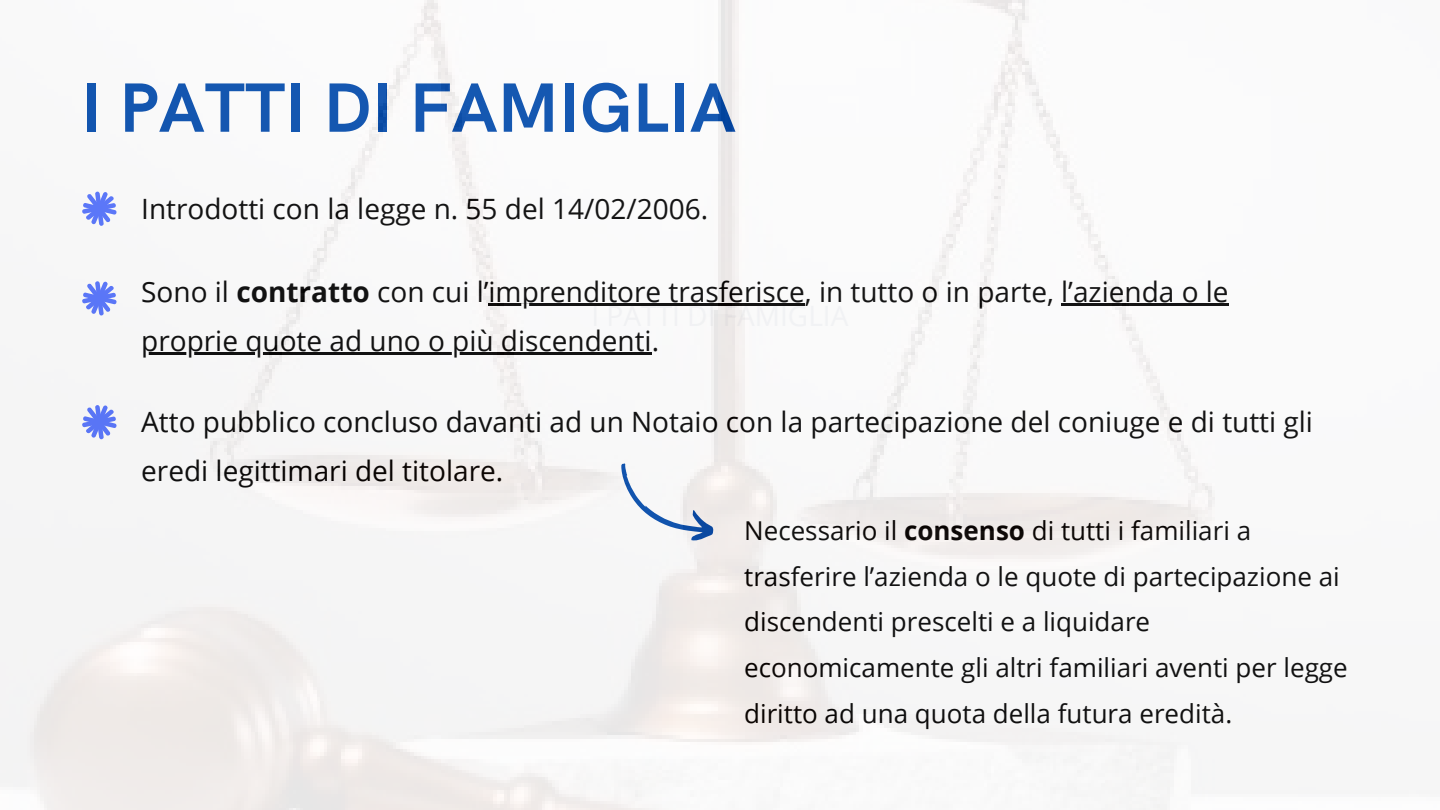
<style>
.page{position:relative;width:1440px;height:810px;background:#fff}
.page>*{position:absolute;margin:0;border:0;box-sizing:border-box;transform-origin:0 0}
.t1{font:700 70px "HK Grotesk";color:#004aad}
.t2{font:28px/48.8px "Open Sans";color:#000}
.t3{font:26px/45.8px "Open Sans";color:#000}
.s1{font-weight:700}
</style>
<div class="page">
<img style="left:0;top:0;width:1229px;height:810px">
<p class="t1" style="left:81px;top:69px;width:656px">I PATTI DI FAMIGLIA</p>
<p class="t2" style="left:141px;top:184px;width:568px">Introdotti con la legge n. 55 del 14/02/2006.</p>
<p class="t2" style="left:141px;top:267px;width:1089px">Sono il <span class="s1">contratto</span> con cui l’imprenditore trasferisce, in tutto o in parte, l’azienda o le</p>
<p class="t2" style="left:141px;top:316px;width:519px">proprie quote ad uno o più discendenti.</p>
<h2 class="t2" style="left:141px;top:397px;width:1173px">Atto pubblico concluso davanti ad un Notaio con la partecipazione del coniuge e di tutti gli eredi legittimari del titolare.</h2>
<p class="t3" style="left:744px;top:507px;width:605px">Necessario il <span class="s1">consenso</span> di tutti i familiari a trasferire l’azienda o le quote di partecipazione ai discendenti prescelti e a liquidare economicamente gli altri familiari aventi per legge diritto ad una quota della futura eredità.</p>
</div>
